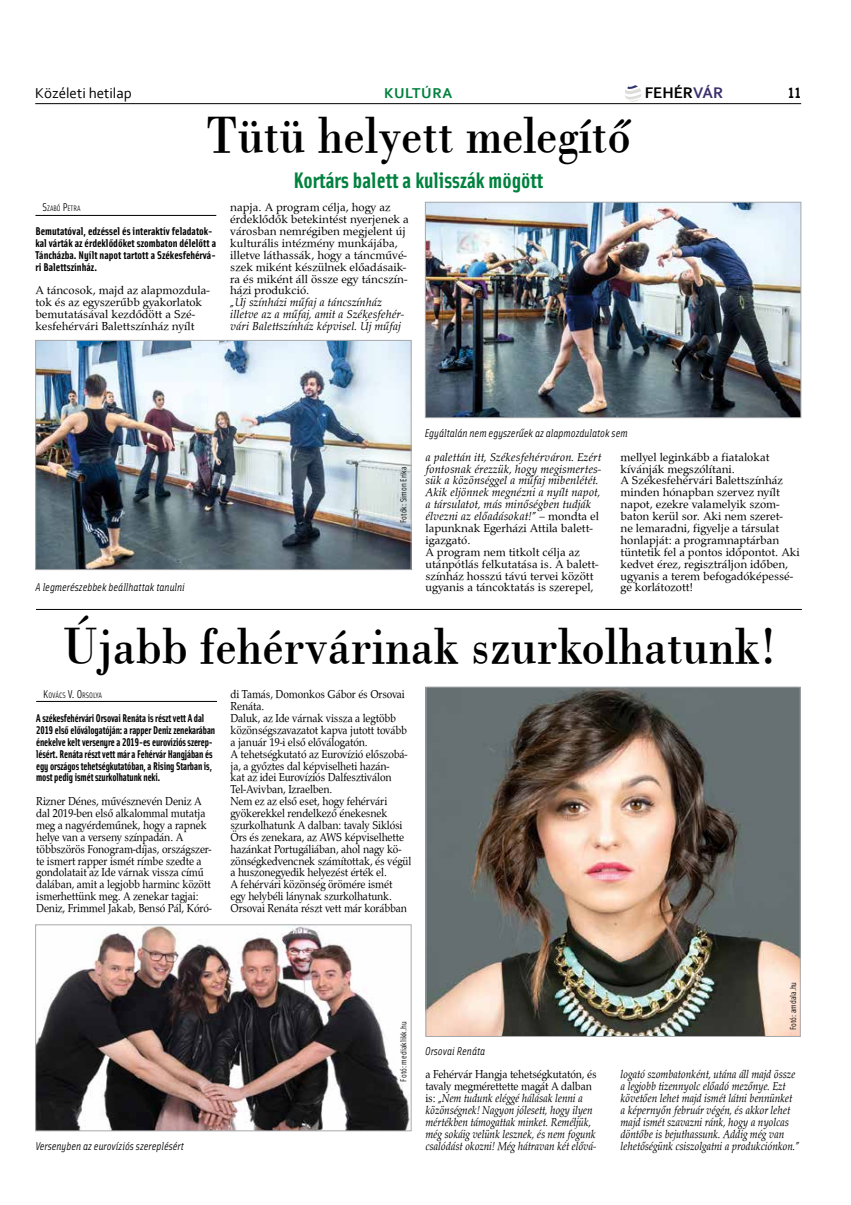
<style>
.page{position:relative;width:851px;height:1205px;background:#fff}
.page>*{position:absolute;margin:0;border:0;box-sizing:border-box;transform-origin:0 0}
.t1{font:52.5px "Bodoni PFL";color:#000;scale:.9 1}
.t2{font:700 22.5px "Solex";color:#00813e}
.t3{font:700 16.12px "Corbel";color:#000}
.t4{font:15px "Corbel";color:#000}
.t5{font:700 15px "Corbel";letter-spacing:.04em;color:#007f3e}
.t6{font:700 15px "Solex";color:#000}
.t7{font:11.88px/11.9px "Palladius";letter-spacing:-.01em;color:#000;scale:.9 1}
.t8{font:11.88px/11.9px "Palladius";letter-spacing:-.01em;color:#000}
.t9{font:italic 11.88px/11.9px "Palladius";letter-spacing:-.01em;color:#000;scale:.9 1}
.t10{font:italic 11.88px/11.9px "Palladius";letter-spacing:-.01em;color:#000}
.t11{font:700 11.25px/11.9px "Solex";letter-spacing:-.01em;color:#000;scale:.9 1}
.t12{font:700 11.25px/11.9px "Solex";letter-spacing:-.01em;color:#000}
.t13{font:italic 11.25px "Solex";color:#000}
.t14{font:8.75px "Solex";color:#000}
.t15{font:7.88px "Solex";color:#000}
.s1{color:#3c316c}
.s2{font-size:11.25px}
.s3{font-style:normal}
</style>
<div class="page">
<hr style="left:35px;top:103px;width:766px;height:1px;background:#000">
<svg style="left:625px;top:85px;width:16px;height:17px"></svg>
<hr style="left:35px;top:215px;width:181px;height:1px;background:#000">
<hr style="left:36px;top:701px;width:181px;height:1px;background:#000">
<img style="left:427px;top:204px;width:372px;height:212px">
<div style="left:425px;top:202px;width:376px;height:216px;border:1px solid #a7a9ac"></div>
<img style="left:37px;top:342px;width:372px;height:226px">
<div style="left:35px;top:340px;width:376px;height:230px;border:1px solid #a7a9ac"></div>
<img style="left:427px;top:689px;width:371px;height:345px">
<div style="left:425px;top:687px;width:375px;height:349px;border:1px solid #a7a9ac"></div>
<img style="left:37px;top:926px;width:372px;height:203px">
<div style="left:35px;top:924px;width:376px;height:207px;border:1px solid #a7a9ac"></div>
<hr style="left:36px;top:609px;width:765px;height:1px;background:#000">
<h3 class="t3" style="left:644px;top:83px;width:78px">FEHÉR<span class="s1">VÁR</span></h3>
<p class="t4" style="left:35px;top:84px;width:98px">Közéleti hetilap</p>
<p class="t5" style="left:384px;top:84px;width:70px">KULTÚRA</p>
<p class="t6" style="left:788px;top:83px;width:14px">11</p>
<h1 class="t1" style="left:206px;top:98px;width:473px">Tütü helyett melegítő</h1>
<p class="t15" style="left:43px;top:204px;width:39px"><span class="s2">S</span>ZABÓ <span class="s2">P</span>ETRA</p>
<p class="t12" style="left:35px;top:225px;width:182px">Bemutatóval, edzéssel és interaktív feladatok&shy;kal várták az érdeklődőket szombaton délelőtt a Táncházba. Nyílt napot tartott a Székesfehérvá&shy;ri Balettszínház.</p>
<p class="t8" style="left:35px;top:285px;width:176px">A táncosok, majd az alapmozdula&shy;tok és az egyszerűbb gyakorlatok bemutatásával kezdődött a Szé&shy;kesfehérvári Balettszínház nyílt</p>
<h2 class="t2" style="left:293px;top:165px;width:251px">Kortárs balett a kulisszák mögött</h2>
<p class="t8" style="left:230px;top:201px;width:180px">napja. A program célja, hogy az érdeklődők betekintést nyerjenek a városban nemrégiben megjelent új kulturális intézmény munkájába, illetve láthassák, hogy a táncművé&shy;szek miként készülnek előadásaik&shy;ra és miként áll össze egy táncszín&shy;házi produkció.</p>
<p class="t10" style="left:230px;top:296px;width:175px">„Új színházi műfaj a táncszínház illetve az a műfaj, amit a Székesfehér&shy;vári Balettszínház képvisel. Új műfaj</p>
<p class="t13" style="left:35px;top:580px;width:151px">A legmerészebbek beállhattak tanulni</p>
<p class="t14" style="left:398px;top:523px;width:58px;rotate:-90deg">Fotók: Simon Erika</p>
<p class="t13" style="left:424px;top:426px;width:204px">Egyáltalán nem egyszerűek az alapmozdulatok sem</p>
<p class="t10" style="left:425px;top:451px;width:177px">a palettán itt, Székesfehérváron. Ezért fontosnak érezzük, hogy megismertes&shy;sük a közönséggel a műfaj mibenlétét.<br>Akik eljönnek megnézni a nyílt napot, a társulatot, más minőségben tudják élvezni az előadásokat!” <span class="s3">– mondta el lapunknak Egerházi Attila balett&shy;igazgató.<br>A program nem titkolt célja az utánpótlás felkutatása is. A balett&shy;színház hosszú távú tervei között ugyanis a táncoktatás is szerepel,</span></p>
<p class="t8" style="left:620px;top:451px;width:181px">mellyel leginkább a fiatalokat kívánják megszólítani.<br>A Székesfehérvári Balettszínház minden hónapban szervez nyílt napot, ezekre valamelyik szom&shy;baton kerül sor. Aki nem szeret-<br>ne lemaradni, figyelje a társulat honlapját: a programnaptárban tüntetik fel a pontos időpontot. Aki kedvet érez, regisztráljon időben, ugyanis a terem befogadóképessé&shy;ge korlátozott!</p>
<h1 class="t1" style="left:63px;top:609px;width:793px">Újabb fehérvárinak szurkolhatunk!</h1>
<p class="t15" style="left:43px;top:690px;width:60px"><span class="s2">K</span>OVÁCS <span class="s2">V. O</span> RSOLYA</p>
<p class="t11" style="left:36px;top:712px;width:200px">A székesfehérvári Orsovai Renáta is részt vett A dal 2019 első előválogatóján: a rapper Deniz zenekarában énekelve kelt versenyre a 2019-es eurovíziós szerep&shy;lésért. Renáta részt vett már a Fehérvár Hangjában és egy országos tehetségkutatóban, a Rising Starban is, most pedig ismét szurkolhatunk neki.</p>
<p class="t7" style="left:36px;top:795px;width:196px">Rizner Dénes, művésznevén Deniz A dal 2019-ben első alkalommal mutatja meg a nagyérdeműnek, hogy a rapnek helye van a verseny színpadán. A többszörös Fonogram-díjas, országszer&shy;te ismert rapper ismét rímbe szedte a gondolatait az Ide várnak vissza című dalában, amit a legjobb harminc között ismerhettünk meg. A zenekar tagjai:<br>Deniz, Frimmel Jakab, Bensó Pál, Kóró-</p>
<p class="t7" style="left:230px;top:688px;width:202px">di Tamás, Domonkos Gábor és Orsovai Renáta.<br>Daluk, az Ide várnak vissza a legtöbb közönségszavazatot kapva jutott tovább a január 19-i első előválogatón.<br>A tehetségkutató az Eurovízió előszobá&shy;ja, a győztes dal képviselheti hazán-<br>kat az idei Eurovíziós Dalfesztiválon Tel-Avivban, Izraelben.<br>Nem ez az első eset, hogy fehérvári gyökerekkel rendelkező énekesnek szurkolhatunk A dalban: tavaly Siklósi Örs és zenekara, az AWS képviselhette hazánkat Portugáliában, ahol nagy kö&shy;zönségkedvencnek számítottak, és végül a huszonegyedik helyezést érték el.<br>A fehérvári közönség örömére ismét<br>egy helybéli lánynak szurkolhatunk.<br>Orsovai Renáta részt vett már korábban</p>
<p class="t13" style="left:35px;top:1138px;width:150px">Versenyben az eurovíziós szereplésért</p>
<p class="t14" style="left:398px;top:1081px;width:62px;rotate:-90deg">Fotó: mediaklikk.hu</p>
<p class="t13" style="left:425px;top:1043px;width:61px">Orsovai Renáta</p>
<p class="t14" style="left:787px;top:1030px;width:50px;rotate:-90deg">Fotó: amdala.hu</p>
<p class="t9" style="left:425px;top:1068px;width:192px"><span class="s3">a Fehérvár Hangja tehetségkutatón, és tavaly megmérettette magát A dalban is:</span> „Nem tudunk eléggé hálásak lenni a közönségnek! Nagyon jólesett, hogy ilyen mértékben támogattak minket. Reméljük, még sokáig velünk lesznek, és nem fogunk csalódást okozni! Még hátravan két elővá-</p>
<p class="t9" style="left:620px;top:1068px;width:200px">logató szombatonként, utána áll majd össze a legjobb tizennyolc előadó mezőnye. Ezt követően lehet majd ismét látni bennünket a képernyőn február végén, és akkor lehet majd ismét szavazni ránk, hogy a nyolcas döntőbe is bejuthassunk. Addig még van lehetőségünk csiszolgatni a produkciónkon.”</p>
</div>
